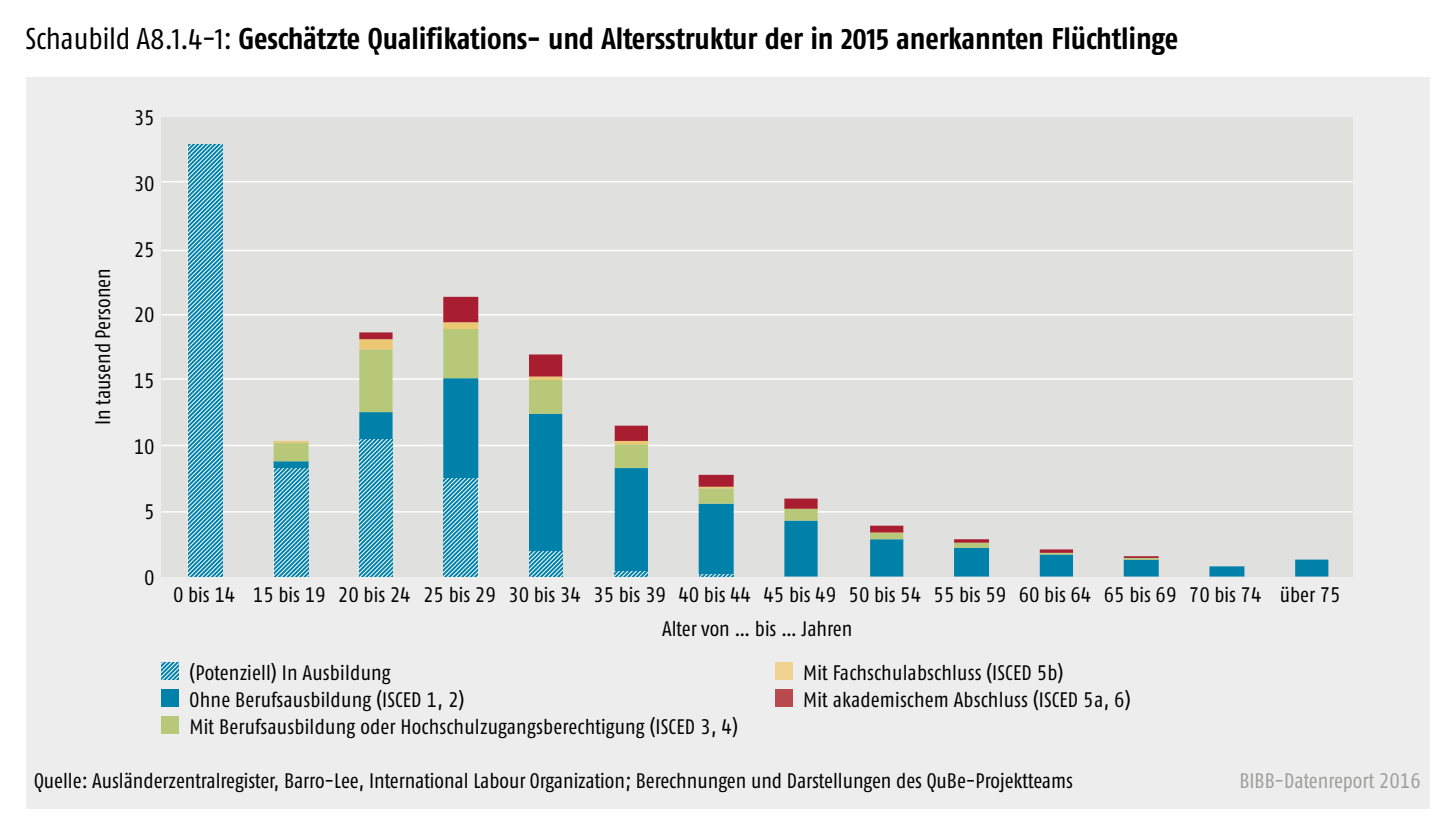
<style>
.page{position:relative;width:1455px;height:834px;background:#fff}
.page>*{position:absolute;margin:0;border:0;box-sizing:border-box;transform-origin:0 0}
.Grafiküberschrift{font:700 condensed 30px "Fago Pro";letter-spacing:-.01em;color:#000}
.Grafik{font:condensed 21px "Fago Pro";letter-spacing:.01em;color:#000}
.Tabelle_8pt{font:condensed 21px "Fago Pro";color:#000}
.Quelle_Grafik{font:condensed 21px "Fago Pro";color:#000}
.Quelle_tabellen{font:condensed 21px "Fago Pro";color:#9d9d9c}
.s1{font-weight:400}
</style>
<div class="page">
<div style="left:26px;top:77px;width:1403px;height:731px;background:#ededed"></div>
<div style="left:162px;top:117px;width:1190px;height:459px;background:#e0e0df"></div>
<hr style="left:162px;top:511px;width:1190px;height:1px;background:#fff">
<hr style="left:162px;top:444px;width:1190px;height:2px;background:#fff">
<hr style="left:162px;top:378px;width:1190px;height:1px;background:#fff">
<hr style="left:162px;top:314px;width:1190px;height:1px;background:#fff">
<hr style="left:162px;top:250px;width:1190px;height:1px;background:#fff">
<hr style="left:162px;top:181px;width:1190px;height:1px;background:#fff">
<svg style="left:162px;top:662px;width:17px;height:17px"></svg>
<div style="left:162px;top:689px;width:17px;height:17px;background:#0081aa"></div>
<div style="left:162px;top:716px;width:17px;height:17px;background:#b8c879"></div>
<div style="left:775px;top:662px;width:17px;height:17px;background:#f0d291"></div>
<div style="left:775px;top:689px;width:17px;height:17px;background:#b94a4d"></div>
<svg style="left:308px;top:379px;width:1020px;height:197px"></svg>
<svg style="left:273px;top:379px;width:86px;height:153px"></svg>
<svg style="left:359px;top:297px;width:799px;height:261px"></svg>
<svg style="left:698px;top:574px;width:35px;height:2px"></svg>
<svg style="left:614px;top:571px;width:34px;height:5px"></svg>
<svg style="left:529px;top:551px;width:33px;height:26px"></svg>
<svg style="left:443px;top:478px;width:35px;height:98px;background:#54aac5"></svg>
<svg style="left:359px;top:439px;width:33px;height:137px;background:#54aac5"></svg>
<svg style="left:273px;top:468px;width:35px;height:108px;background:#58acc7"></svg>
<svg style="left:188px;top:144px;width:35px;height:432px;background:#54aac5"></svg>
<p class="Grafiküberschrift" style="left:26px;top:21px;width:1154px"><span class="s1">Schaubild A8.1.4-1:</span> Geschätzte Qualifikations- und Altersstruktur der in 2015 anerkannten Flüchtlinge</p>
<p class="Tabelle_8pt" style="left:134px;top:105px;width:22px">35</p>
<p class="Tabelle_8pt" style="left:134px;top:171px;width:22px">30</p>
<p class="Tabelle_8pt" style="left:90px;top:425px;width:158px;rotate:-90deg">In tausend Personen</p>
<p class="Tabelle_8pt" style="left:134px;top:236px;width:22px">25</p>
<p class="Tabelle_8pt" style="left:134px;top:302px;width:22px">20</p>
<p class="Tabelle_8pt" style="left:134px;top:368px;width:22px">15</p>
<p class="Tabelle_8pt" style="left:134px;top:433px;width:22px">10</p>
<p class="Tabelle_8pt" style="left:144px;top:499px;width:12px">5</p>
<p class="Tabelle_8pt" style="left:144px;top:565px;width:12px">0</p>
<p class="Tabelle_8pt" style="left:173px;top:581px;width:64px">0 bis 14</p>
<p class="Tabelle_8pt" style="left:253px;top:581px;width:74px">15 bis 19</p>
<p class="Tabelle_8pt" style="left:338px;top:581px;width:74px">20 bis 24</p>
<p class="Tabelle_8pt" style="left:423px;top:581px;width:74px">25 bis 29</p>
<p class="Tabelle_8pt" style="left:508px;top:581px;width:74px">30 bis 34</p>
<p class="Tabelle_8pt" style="left:593px;top:581px;width:74px">35 bis 39</p>
<p class="Tabelle_8pt" style="left:678px;top:581px;width:74px">40 bis 44</p>
<p class="Tabelle_8pt" style="left:763px;top:581px;width:74px">45 bis 49</p>
<p class="Tabelle_8pt" style="left:848px;top:581px;width:74px">50 bis 54</p>
<p class="Tabelle_8pt" style="left:933px;top:581px;width:74px">55 bis 59</p>
<p class="Tabelle_8pt" style="left:1018px;top:581px;width:74px">60 bis 64</p>
<p class="Tabelle_8pt" style="left:1103px;top:581px;width:74px">65 bis 69</p>
<p class="Tabelle_8pt" style="left:1188px;top:581px;width:74px">70 bis 74</p>
<p class="Tabelle_8pt" style="left:1279px;top:581px;width:62px">über 75</p>
<p class="Tabelle_8pt" style="left:662px;top:615px;width:192px">Alter von … bis … Jahren</p>
<p class="Grafik" style="left:190px;top:659px;width:203px">(Potenziell) In Ausbildung</p>
<p class="Grafik" style="left:190px;top:686px;width:276px">Ohne Berufsausbildung (ISCED 1, 2)</p>
<p class="Grafik" style="left:190px;top:713px;width:549px">Mit Berufsausbildung oder Hochschulzugangsberechtigung (ISCED 3, 4)</p>
<p class="Grafik" style="left:803px;top:659px;width:261px">Mit Fachschulabschluss (ISCED 5b)</p>
<p class="Grafik" style="left:803px;top:686px;width:329px">Mit akademischem Abschluss (ISCED 5a, 6)</p>
<p class="Quelle_Grafik" style="left:34px;top:768px;width:1040px">Quelle: Ausländerzentralregister, Barro-Lee, International Labour Organization; Berechnungen und Darstellungen des QuBe-Projektteams</p>
<p class="Quelle_tabellen" style="left:1239px;top:768px;width:183px">BIBB-Datenreport 2016</p>
</div>
